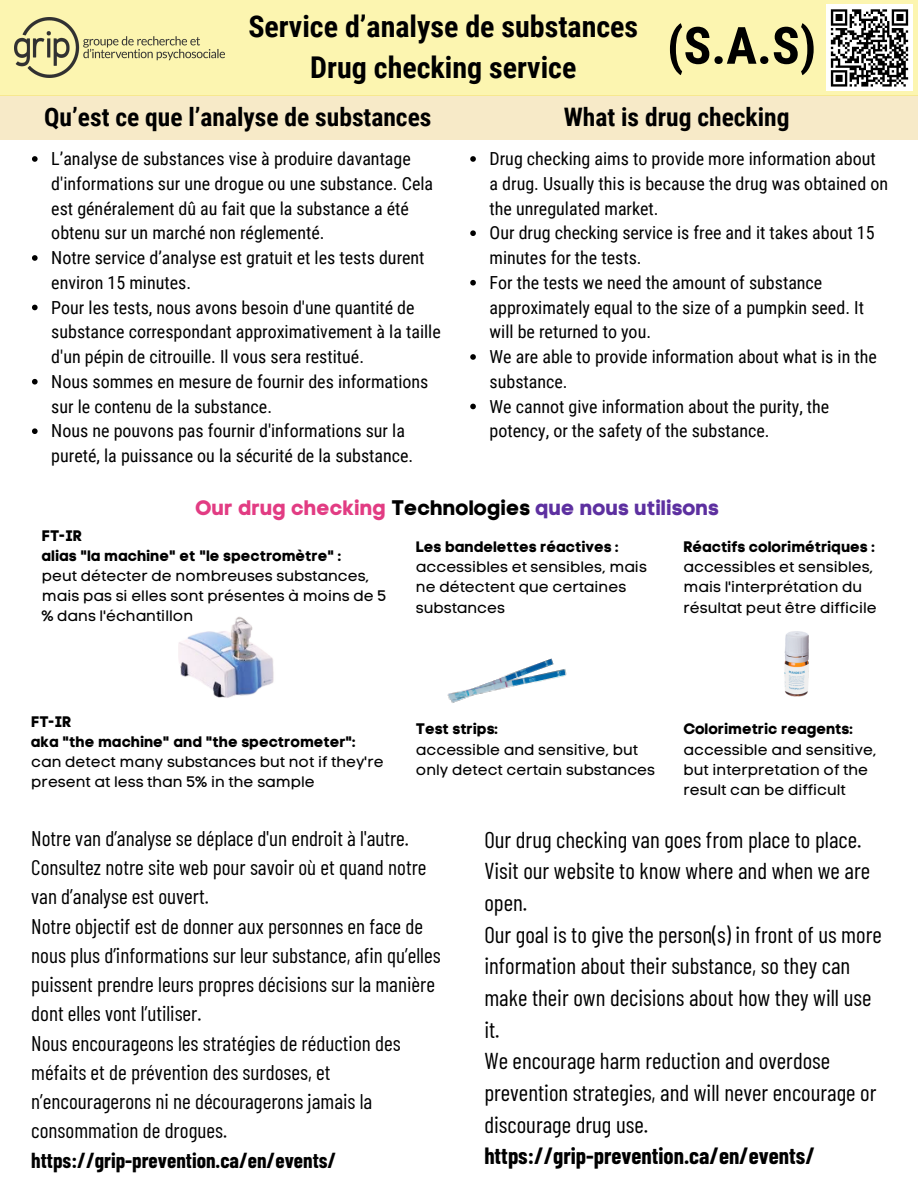
<style>
.page{position:relative;width:918px;height:1188px;background:#fff}
.page>*{position:absolute;margin:0;border:0;box-sizing:border-box;transform-origin:0 0}
.t1{font:700 51.45px "Roboto Condensed";color:#000}
.t2{font:700 30px/41.7px "Roboto Condensed";color:#000;text-align:center}
.t3{font:700 25.5px "Roboto Condensed";color:#000}
.t4{font:22.95px/31.7px "Barlow Condensed";color:#000}
.t5{font:21.3px/29.2px "Barlow Condensed";color:#000}
.t6{font:20.85px "Code Pro Bold LC";color:#5d30a0}
.t7{font:18px/24.8px "Roboto Condensed";color:#000}
.t8{font:15.15px/20.1px "Code Pro Normal LC";color:#000}
.t9{font:15.15px "Code Pro Bold LC";color:#000}
.s1{color:#e23c83}
.s2{color:#000}
.s3{font-weight:700}
</style>
<div class="page">
<div style="left:0;top:96px;width:918px;height:44px;background:#f7eac8"></div>
<div style="left:0;top:0;width:918px;height:96px;background:#fcf5b0"></div>
<img style="left:15px;top:18px;width:210px;height:60px">
<div style="left:826px;top:5px;width:87px;height:86px;background:#fff"></div>
<svg style="left:830px;top:9px;width:79px;height:78px"></svg>
<svg style="left:32px;top:156px;width:6px;height:6px"></svg>
<svg style="left:32px;top:255px;width:6px;height:6px"></svg>
<svg style="left:32px;top:305px;width:6px;height:5px"></svg>
<svg style="left:32px;top:379px;width:6px;height:6px"></svg>
<svg style="left:32px;top:428px;width:6px;height:6px"></svg>
<img style="left:178px;top:616px;width:96px;height:82px">
<img style="left:447px;top:658px;width:120px;height:45px">
<img style="left:784px;top:631px;width:25px;height:66px">
<svg style="left:470px;top:156px;width:6px;height:6px"></svg>
<svg style="left:470px;top:230px;width:6px;height:6px"></svg>
<svg style="left:470px;top:280px;width:6px;height:6px"></svg>
<svg style="left:470px;top:354px;width:6px;height:6px"></svg>
<svg style="left:470px;top:404px;width:6px;height:5px"></svg>
<h2 class="t2" style="left:248px;top:6px;width:391px">Service d’analyse de substances<br>Drug checking service</h2>
<h6 class="t1" style="left:667px;top:16px;width:151px">(S.A.S)</h6>
<p class="t3" style="left:44px;top:103px;width:389px">Qu’est ce que l’analyse de substances</p>
<h1 class="t7" style="left:51px;top:147px;width:383px">L’analyse de substances vise à produire davantage d'informations sur une drogue ou une substance. Cela est généralement dû au fait que la substance a été obtenu sur un marché non réglementé.</h1>
<p class="t7" style="left:51px;top:246px;width:375px">Notre service d’analyse est gratuit et les tests durent environ 15 minutes.</p>
<h3 class="t7" style="left:51px;top:295px;width:391px">Pour les tests, nous avons besoin d'une quantité de substance correspondant approximativement à la taille d'un pépin de citrouille. Il vous sera restitué.</h3>
<h3 class="t7" style="left:51px;top:369px;width:379px">Nous sommes en mesure de fournir des informations sur le contenu de la substance.</h3>
<p class="t7" style="left:51px;top:419px;width:364px">Nous ne pouvons pas fournir d'informations sur la pureté, la puissance ou la sécurité de la substance.</p>
<p class="t3" style="left:564px;top:103px;width:227px">What is drug checking</p>
<p class="t7" style="left:490px;top:147px;width:400px">Drug checking aims to provide more information about a drug. Usually this is because the drug was obtained on the unregulated market.</p>
<p class="t7" style="left:490px;top:221px;width:387px">Our drug checking service is free and it takes about 15 minutes for the tests.</p>
<p class="t7" style="left:490px;top:270px;width:376px">For the tests we need the amount of substance approximately equal to the size of a pumpkin seed. It will be returned to you.</p>
<p class="t7" style="left:490px;top:345px;width:389px">We are able to provide information about what is in the substance.</p>
<p class="t7" style="left:490px;top:394px;width:341px">We cannot give information about the purity, the potency, or the safety of the substance.</p>
<p class="t6" style="left:195px;top:496px;width:526px"><span class="s1">Our drug checking</span> <span class="s2">Technologies</span> que nous utilisons</p>
<p class="t9" style="left:42px;top:526px;width:42px">FT-IR</p>
<p class="t9" style="left:42px;top:547px;width:301px">alias "la machine" et "le spectromètre" :</p>
<p class="t8" style="left:42px;top:566px;width:346px">peut détecter de nombreuses substances, mais pas si elles sont présentes à moins de 5 % dans l'échantillon</p>
<p class="t9" style="left:416px;top:538px;width:205px">Les bandelettes réactives :</p>
<p class="t8" style="left:416px;top:557px;width:232px">accessibles et sensibles, mais ne détectent que certaines substances</p>
<p class="t9" style="left:684px;top:538px;width:193px">Réactifs colorimétriques :</p>
<p class="t8" style="left:684px;top:557px;width:195px">accessibles et sensibles, mais l'interprétation du résultat peut être difficile</p>
<p class="t9" style="left:31px;top:713px;width:42px">FT-IR</p>
<p class="t9" style="left:31px;top:733px;width:326px">aka "the machine" and "the spectrometer":</p>
<p class="t8" style="left:31px;top:752px;width:354px">can detect many substances but not if they're present at less than 5% in the sample</p>
<h5 class="t9" style="left:416px;top:720px;width:84px">Test strips:</h5>
<p class="t8" style="left:416px;top:739px;width:241px">accessible and sensitive, but only detect certain substances</p>
<p class="t9" style="left:684px;top:720px;width:171px">Colorimetric reagents:</p>
<p class="t8" style="left:684px;top:739px;width:195px">accessible and sensitive, but interpretation of the result can be difficult</p>
<p class="t5" style="left:31px;top:823px;width:411px">Notre van d’analyse se déplace d'un endroit à l'autre.<br>Consultez notre site web pour savoir où et quand notre van d’analyse est ouvert.<br>Notre objectif est de donner aux personnes en face de nous plus d’informations sur leur substance, afin qu’elles puissent prendre leurs propres décisions sur la manière dont elles vont l’utiliser.</p>
<p class="t5" style="left:31px;top:1027px;width:371px">Nous encourageons les stratégies de réduction des méfaits et de prévention des surdoses, et n’encouragerons ni ne découragerons jamais la consommation de drogues. <span class="s3">https://grip-prevention.ca/en/events/</span></p>
<p class="t4" style="left:484px;top:823px;width:399px">Our drug checking van goes from place to place.<br>Visit our website to know where and when we are open.<br>Our goal is to give the person(s) in front of us more information about their substance, so they can make their own decisions about how they will use it.<br>We encourage harm reduction and overdose prevention strategies, and will never encourage or discourage drug use. <span class="s3">https://grip-prevention.ca/en/events/</span></p>
</div>
